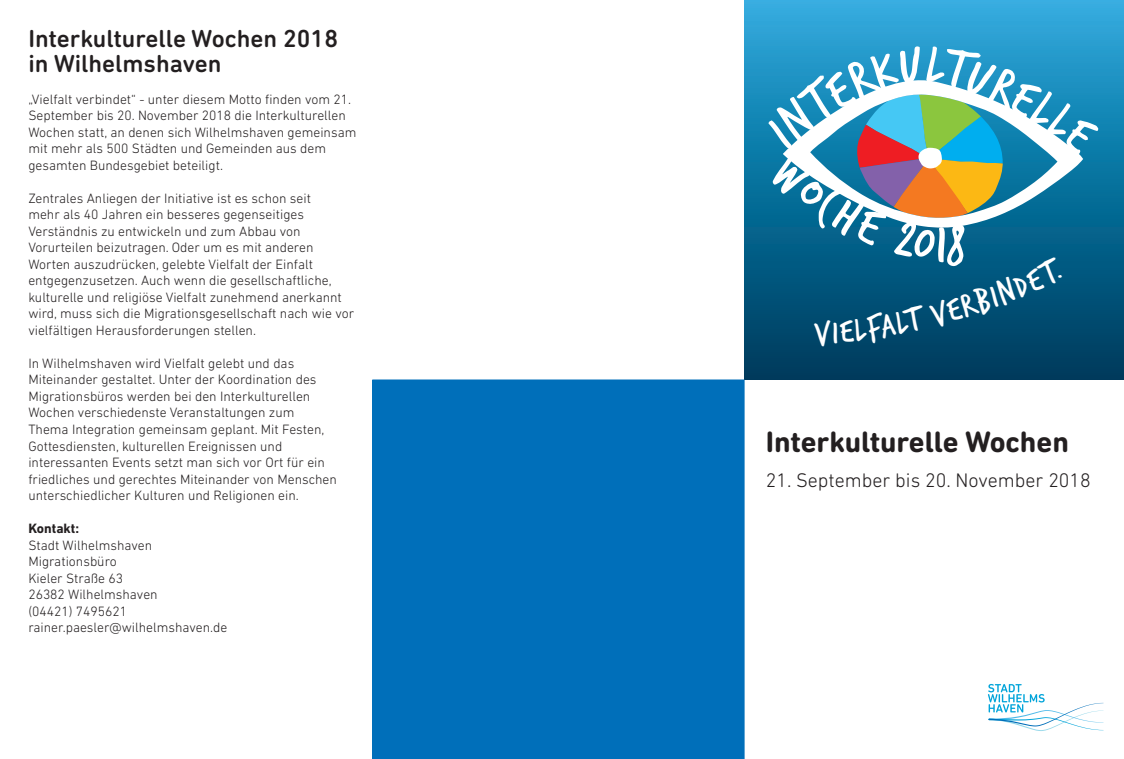
<style>
.page{position:relative;width:1124px;height:759px;background:#fff}
.page>*{position:absolute;margin:0;border:0;box-sizing:border-box;transform-origin:0 0}
.t1{font:700 30px "DIN Next Rounded LT Pro";color:#231f20}
.t2{font:500 25px/25px "DIN Next Rounded LT Pro";color:#231f20}
.t3{font:300 20px "DIN Next Rounded LT Pro";color:#231f20}
.t4{font:300 13.75px/16.5px "DIN Next LT Pro";color:#231f20}
.t5{font:700 13.75px "DIN Next LT Pro";color:#231f20}
</style>
<div class="page">
<svg style="left:744px;top:0;width:379px;height:379px;background:#1676a2"></svg>
<div style="left:373px;top:380px;width:370px;height:378px;background:#006fba"></div>
<div style="left:372px;top:379px;width:372px;height:379px;border:1px solid #006fba"></div>
<svg style="left:988px;top:684px;width:115px;height:46px"></svg>
<svg style="left:766px;top:45px;width:333px;height:301px;background:#337e9a"></svg>
<h2 class="t2" style="left:28px;top:26px;width:311px">Interkulturelle Wochen 2018 in Wilhelmshaven</h2>
<p class="t4" style="left:28px;top:91px;width:329px">„Vielfalt verbindet“ - unter diesem Motto finden vom 21.<br>September bis 20. November 2018 die Interkulturellen Wochen statt, an denen sich Wilhelmshaven gemeinsam mit mehr als 500 Städten und Gemeinden aus dem gesamten Bundesgebiet beteiligt.</p>
<p class="t4" style="left:28px;top:190px;width:327px">Zentrales Anliegen der Initiative ist es schon seit<br>mehr als 40 Jahren ein besseres gegenseitiges Verständnis zu entwickeln und zum Abbau von Vorurteilen beizutragen. Oder um es mit anderen Worten auszudrücken, gelebte Vielfalt der Einfalt entgegenzusetzen. Auch wenn die gesellschaftliche, kulturelle und religiöse Vielfalt zunehmend anerkannt wird, muss sich die Migrationsgesellschaft nach wie vor vielfältigen Herausforderungen stellen.</p>
<p class="t4" style="left:28px;top:355px;width:310px">In Wilhelmshaven wird Vielfalt gelebt und das Miteinander gestaltet. Unter der Koordination des Migrationsbüros werden bei den Interkulturellen Wochen verschiedenste Veranstaltungen zum Thema Integration gemeinsam geplant. Mit Festen, Gottesdiensten, kulturellen Ereignissen und interessanten Events setzt man sich vor Ort für ein friedliches und gerechtes Miteinander von Menschen unterschiedlicher Kulturen und Religionen ein.</p>
<p class="t5" style="left:28px;top:520px;width:52px">Kontakt:</p>
<p class="t4" style="left:28px;top:536px;width:200px">Stadt Wilhelmshaven<br>Migrationsbüro<br>Kieler Straße 63<br>26382 Wilhelmshaven<br>(04421) 7495621 rainer.paesler@wilhelmshaven.de</p>
<h1 class="t1" style="left:765px;top:423px;width:304px">Interkulturelle Wochen</h1>
<h3 class="t3" style="left:765px;top:468px;width:326px">21. September bis 20. November 2018</h3>
</div>
